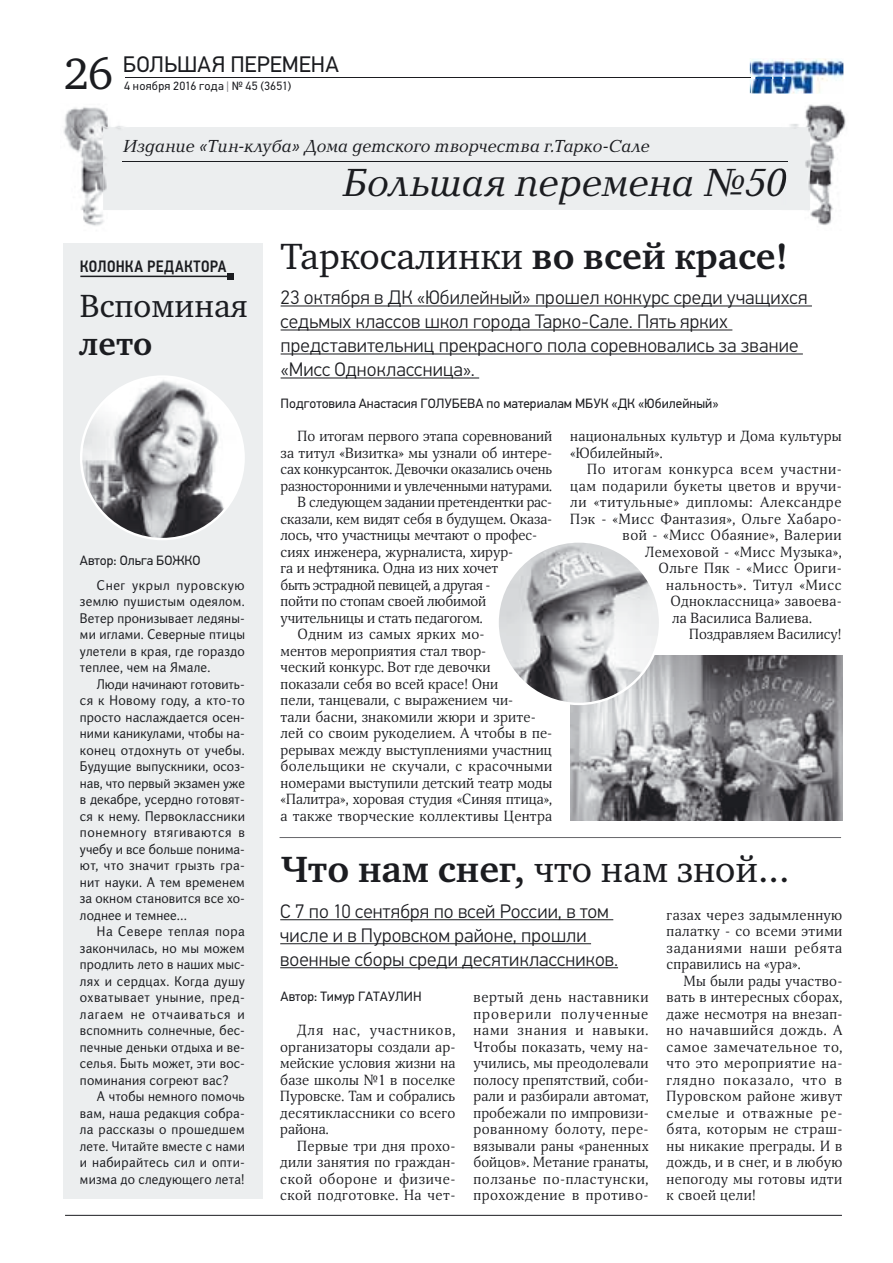
<style>
.page{position:relative;width:893px;height:1263px;background:#fff}
.page>*{position:absolute;margin:0;border:0;box-sizing:border-box;transform-origin:0 0}
.t1{font:45px "Charter C";color:#1b1c20}
.t2{font:italic 40.5px "Baltica";letter-spacing:-.01em;color:#1b1c20}
.t3{font:37.5px "Charter C";color:#1b1c20}
.t4{font:33px "Charter C";color:#1b1c20}
.t5{font:700 33px "Charter C";color:#1b1c20}
.t6{font:22.5px "PF Din Text Pro";color:#1b1c20}
.t7{font:300 19.5px/24px "PF Din Text Pro";letter-spacing:.005em;color:#1b1c20}
.t8{font:italic 18px "Baltica";letter-spacing:-.005em;color:#1b1c20}
.t9{font:500 16.5px "PF Din Text Cond Pro";letter-spacing:.02em;color:#1b1c20}
.t10{font:14.25px/16.5px "Orbi";letter-spacing:.005em;color:#1b1c20;text-align:justify}
.t11{font:14.25px "Orbi";letter-spacing:-.015em;color:#1b1c20}
.t12{font:14.25px "Orbi";letter-spacing:.035em;color:#1b1c20}
.t13{font:14.25px "Orbi";letter-spacing:.045em;color:#1b1c20}
.t14{font:14.25px "Orbi";letter-spacing:.03em;color:#1b1c20}
.t15{font:14.25px "Orbi";letter-spacing:-.02em;color:#1b1c20}
.t16{font:14.25px "Orbi";letter-spacing:.025em;color:#1b1c20}
.t17{font:14.25px "Orbi";letter-spacing:-.025em;color:#1b1c20}
.t18{font:14.25px "Orbi";letter-spacing:.04em;color:#1b1c20}
.t19{font:13.5px/16.5px "Orbi Sans";letter-spacing:.02em;color:#1b1c20;text-align:justify}
.t20{font:13.5px "PF Din Text Pro";color:#1b1c20}
.t21{font:12px "PF Din Text Pro";letter-spacing:.02em;color:#1b1c20}
.s1{color:#818084}
.s2{font-weight:700}
</style>
<div class="page">
<img style="left:749px;top:58px;width:75px;height:35px">
<hr style="left:65px;top:1215px;width:777px;height:1px;background:#1b1c20">
<hr style="left:125px;top:78px;width:665px;height:1px;background:#1b1c20">
<img style="left:751px;top:61px;width:92px;height:33px">
<img style="left:751px;top:59px;width:91px;height:34px">
<img style="left:751px;top:78px;width:39px;height:1px">
<div style="left:103px;top:127px;width:707px;height:83px;background:#eceeef"></div>
<hr style="left:123px;top:161px;width:665px;height:1px;background:#1b1c20">
<img style="left:63px;top:107px;width:60px;height:119px">
<img style="left:103px;top:127px;width:20px;height:83px">
<img style="left:790px;top:104px;width:56px;height:121px">
<img style="left:786px;top:127px;width:24px;height:83px">
<img style="left:782px;top:168px;width:4px;height:23px">
<div style="left:64px;top:243px;width:199px;height:956px;background:#eceeef"></div>
<img style="left:83px;top:378px;width:159px;height:161px">
<hr style="left:80px;top:276px;width:150px;height:1px;background:#1b1c20">
<svg style="left:227px;top:273px;width:6px;height:6px"></svg>
<hr style="left:280px;top:837px;width:561px;height:1px;background:#67666b">
<hr style="left:280px;top:919px;width:333px;height:1px;background:#1b1c20">
<hr style="left:280px;top:943px;width:311px;height:1px;background:#1b1c20">
<hr style="left:280px;top:967px;width:338px;height:1px;background:#1b1c20">
<hr style="left:281px;top:305px;width:531px;height:1px;background:#1b1c20">
<hr style="left:281px;top:329px;width:451px;height:1px;background:#1b1c20">
<hr style="left:281px;top:353px;width:522px;height:1px;background:#1b1c20">
<hr style="left:281px;top:377px;width:198px;height:1px;background:#1b1c20">
<img style="left:570px;top:655px;width:272px;height:165px">
<img style="left:499px;top:543px;width:161px;height:161px">
<h1 class="t1" style="left:64px;top:48px;width:51px">26</h1>
<h3 class="t6" style="left:123px;top:55px;width:217px">БОЛЬШАЯ ПЕРЕМЕНА</h3>
<p class="t21" style="left:124px;top:81px;width:168px">4 ноября 2016 года <span class="s1">|</span> № 45 (3651)</p>
<p class="t8" style="left:123px;top:135px;width:528px">Издание «Тин-клуба» Дома детского творчества г.Тарко-Сале</p>
<h2 class="t2" style="left:342px;top:157px;width:446px">Большая перемена №50</h2>
<p class="t9" style="left:80px;top:257px;width:148px">КОЛОНКА РЕДАКТОРА</p>
<h3 class="t4" style="left:80px;top:286px;width:169px">Вспоминая</h3>
<h3 class="t5" style="left:80px;top:325px;width:74px">лето</h3>
<p class="t20" style="left:80px;top:555px;width:122px">Автор: Ольга БОЖКО</p>
<p class="t19" style="left:80px;top:577px;width:166px;text-indent:17px">Снег укрыл пуровскую землю пушистым одеялом.<br>Ветер пронизывает ледяны&shy;ми иглами. Северные птицы улетели в края, где гораздо теплее, чем на Ямале.</p>
<p class="t19" style="left:80px;top:676px;width:166px;text-indent:17px">Люди начинают готовить&shy;ся к Новому году, а кто-то просто наслаждается осен&shy;ними каникулами, чтобы на&shy;конец отдохнуть от учебы.<br>Будущие выпускники, осоз&shy;нав, что первый экзамен уже в декабре, усердно готовят&shy;ся к нему. Первоклассники понемногу втягиваются в учебу и все больше понима&shy;ют, что значит грызть гра&shy;нит науки. А тем временем за окном становится все хо&shy;лоднее и темнее…</p>
<p class="t19" style="left:80px;top:923px;width:166px;text-indent:17px">На Севере теплая пора закончилась, но мы можем продлить лето в наших мыс&shy;лях и сердцах. Когда душу охватывает уныние, пред&shy;лагаем не отчаиваться и вспомнить солнечные, бес&shy;печные деньки отдыха и ве&shy;селья. Быть может, эти вос&shy;поминания согреют вас?</p>
<p class="t19" style="left:80px;top:1088px;width:166px;text-indent:17px">А чтобы немного помочь вам, наша редакция собра&shy;ла рассказы о прошедшем лете. Читайте вместе с нами и набирайтесь сил и опти&shy;мизма до следующего лета!</p>
<h3 class="t3" style="left:280px;top:234px;width:509px">Таркосалинки <span class="s2">во всей красе!</span></h3>
<h3 class="t7" style="left:281px;top:285px;width:528px">23 октября в ДК «Юбилейный» прошел конкурс среди учащихся седьмых классов школ города Тарко-Сале. Пять ярких представительниц прекрасного пола соревновались за звание «Мисс Одноклассница».</h3>
<p class="t20" style="left:281px;top:398px;width:439px">Подготовила Анастасия ГОЛУБЕВА по материалам МБУК «ДК «Юбилейный»</p>
<p class="t10" style="left:298px;top:428px;width:256px">По итогам первого этапа соревнований</p>
<p class="t10" style="left:281px;top:444px;width:273px">за титул «Визитка» мы узнали об интере-</p>
<p class="t11" style="left:281px;top:461px;width:273px">сах конкурсанток. Девочки оказались очень</p>
<p class="t15" style="left:281px;top:477px;width:273px">разносторонними и увлеченными натурами.</p>
<p class="t11" style="left:298px;top:494px;width:256px">В следующем задании претендентки рас-</p>
<p class="t10" style="left:281px;top:510px;width:273px">сказали, кем видят себя в будущем. Оказа-</p>
<p class="t10" style="left:281px;top:527px;width:258px">лось, что участницы мечтают о профес-</p>
<p class="t10" style="left:281px;top:543px;width:234px">сиях инженера, журналиста, хирур-</p>
<p class="t10" style="left:281px;top:560px;width:219px">га и нефтяника. Одна из них хочет</p>
<p class="t17" style="left:281px;top:576px;width:211px">быть эстрадной певицей, а другая -</p>
<p class="t10" style="left:281px;top:593px;width:207px">пойти по стопам своей любимой</p>
<p class="t10" style="left:281px;top:609px;width:203px">учительницы и стать педагогом.</p>
<p class="t10" style="left:298px;top:626px;width:188px">Одним из самых ярких мо-</p>
<p class="t10" style="left:281px;top:642px;width:207px">ментов мероприятия стал твор-</p>
<p class="t10" style="left:281px;top:659px;width:212px">ческий конкурс. Вот где девочки</p>
<p class="t10" style="left:281px;top:675px;width:219px">показали себя во всей красе! Они</p>
<p class="t10" style="left:281px;top:692px;width:234px">пели, танцевали, с выражением чи-</p>
<p class="t10" style="left:281px;top:708px;width:256px">тали басни, знакомили жюри и зрите-</p>
<p class="t10" style="left:281px;top:725px;width:273px">лей со своим рукоделием. А чтобы в пе-</p>
<p class="t10" style="left:281px;top:741px;width:273px">рерывах между выступлениями участниц</p>
<p class="t16" style="left:281px;top:758px;width:273px">болельщики не скучали, с красочными</p>
<p class="t10" style="left:281px;top:774px;width:273px">номерами выступили детский театр моды</p>
<p class="t10" style="left:281px;top:791px;width:273px">«Палитра», хоровая студия «Синяя птица»,</p>
<p class="t10" style="left:281px;top:807px;width:273px">а также творческие коллективы Центра</p>
<p class="t10" style="left:570px;top:428px;width:273px">национальных культур и Дома культуры «Юбилейный».</p>
<p class="t13" style="left:587px;top:461px;width:256px">По итогам конкурса всем участни-</p>
<p class="t12" style="left:570px;top:477px;width:273px">цам подарили букеты цветов и вручи-</p>
<p class="t13" style="left:570px;top:494px;width:273px">ли «титульные» дипломы: Александре</p>
<p class="t12" style="left:570px;top:510px;width:273px">Пэк - «Мисс Фантазия», Ольге Хабаро-</p>
<p class="t14" style="left:623px;top:527px;width:220px">вой - «Мисс Обаяние», Валерии</p>
<p class="t10" style="left:645px;top:543px;width:198px">Лемеховой - «Мисс Музыка»,</p>
<p class="t14" style="left:659px;top:560px;width:185px">Ольге Пяк - «Мисс Ориги-</p>
<p class="t18" style="left:666px;top:576px;width:177px">нальность». Титул «Мисс</p>
<p class="t10" style="left:671px;top:593px;width:172px">Одноклассница» завоева-</p>
<p class="t10" style="left:672px;top:609px;width:141px">ла Василиса Валиева.</p>
<p class="t10" style="left:689px;top:626px;width:154px">Поздравляем Василису!</p>
<h3 class="t3" style="left:281px;top:847px;width:510px"><span class="s2">Что нам снег,</span> что нам зной...</h3>
<h3 class="t7" style="left:280px;top:899px;width:339px">С 7 по 10 сентября по всей России, в том числе и в Пуровском районе, прошли военные сборы среди десятиклассников.</h3>
<p class="t10" style="left:667px;top:906px;width:177px">газах через задымленную палатку - со всеми этими заданиями наши ребята справились на «ура».</p>
<p class="t10" style="left:667px;top:972px;width:177px;text-indent:17px">Мы были рады участво&shy;вать в интересных сборах, даже несмотря на внезап&shy;но начавшийся дождь. А самое замечательное то, что это мероприятие на&shy;глядно показало, что в Пуровском районе живут смелые и отважные ре&shy;бята, которым не страш&shy;ны никакие преграды. И в дождь, и в снег, и в любую непогоду мы готовы идти к своей цели!</p>
<p class="t20" style="left:281px;top:991px;width:143px">Автор: Тимур ГАТАУЛИН</p>
<p class="t10" style="left:473px;top:989px;width:177px">вертый день наставники проверили полученные нами знания и навыки.<br>Чтобы показать, чему на&shy;учились, мы преодолевали полосу препятствий, соби&shy;рали и разбирали автомат, пробежали по импровизи&shy;рованному болоту, пере&shy;вязывали раны «раненных бойцов». Метание гранаты, ползанье по-пластунски, прохождение в противо-</p>
<p class="t10" style="left:280px;top:1022px;width:177px;text-indent:17px">Для нас, участников, организаторы создали ар&shy;мейские условия жизни на базе школы №1 в поселке Пуровске. Там и собрались десятиклассники со всего района.</p>
<p class="t10" style="left:280px;top:1137px;width:177px;text-indent:17px">Первые три дня прохо&shy;дили занятия по граждан&shy;ской обороне и физиче&shy;ской подготовке. На чет-</p>
</div>
